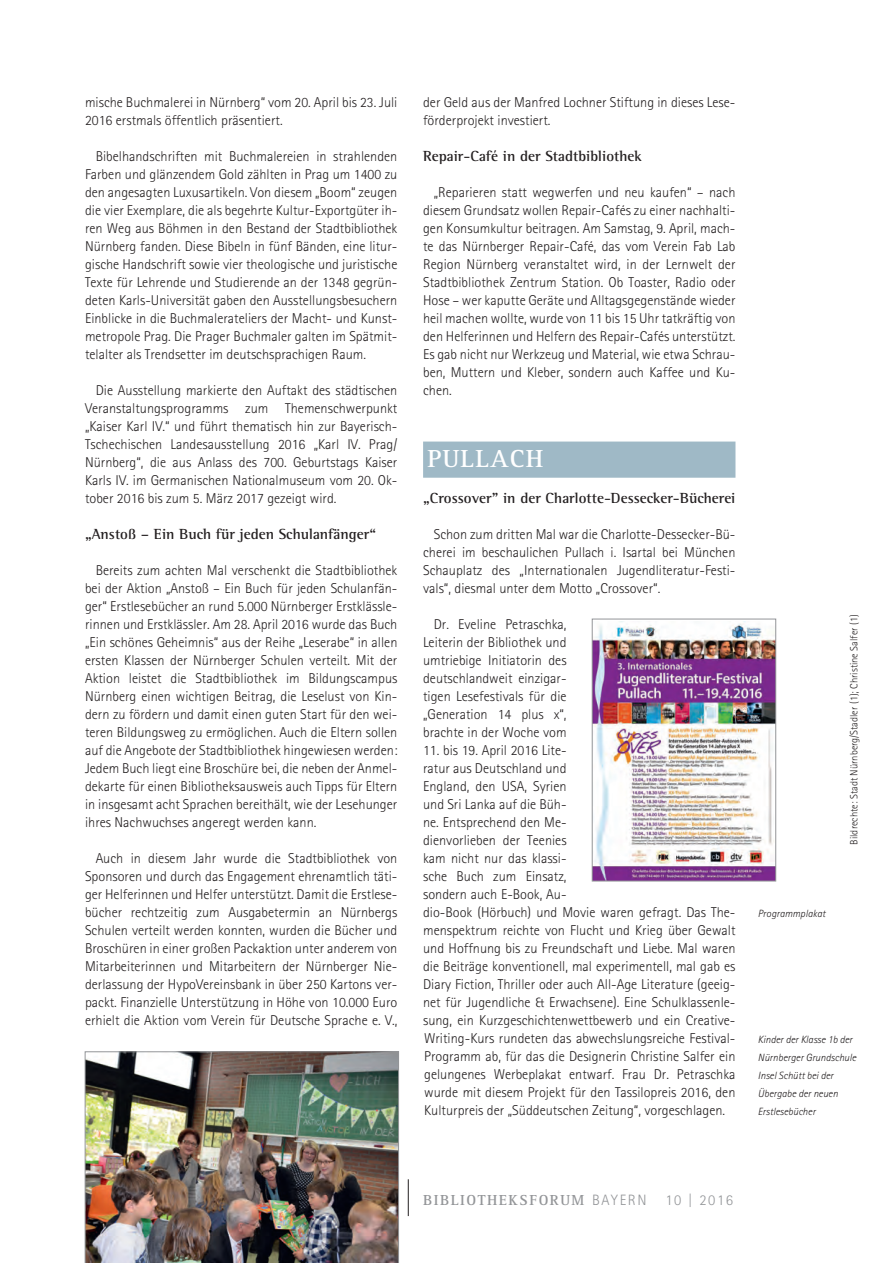
<style>
.page{position:relative;width:893px;height:1263px;background:#fff}
.page>*{position:absolute;margin:0;border:0;box-sizing:border-box;transform-origin:0 0}
.t1{font:700 25.5px "Rotis Serif Std";letter-spacing:.05em;color:#fff}
.t2{font:700 15px "Rotis Semi Serif Std";color:#231f20}
.t3{font:700 15px "Rotis Serif Std";letter-spacing:.1em;color:#939598}
.t4{font:300 15px "Rotis Sans Serif Std";letter-spacing:.1em;color:#939598}
.t5{font:300 14.25px/18px "Rotis Sans Serif Std";color:#231f20;text-align:justify}
.t6{font:italic 300 10.5px/18px "Rotis Sans Serif Std";color:#231f20}
.t7{font:300 10.5px "Rotis Sans Serif Std";color:#231f20}
.s1{font-family:"Rotis Sans Serif Std";font-weight:300}
</style>
<div class="page">
<div style="left:423px;top:442px;width:312px;height:36px;background:#9fb9c6"></div>
<hr style="left:408px;top:1179px;width:1px;height:37px;background:#231f20">
<img style="left:594px;top:621px;width:180px;height:258px">
<div style="left:592px;top:619px;width:184px;height:262px;border:1px solid #939598"></div>
<img style="left:85px;top:1052px;width:314px;height:211px">
<p class="t5" style="left:85px;top:95px;width:314px">mische Buchmalerei in Nürnberg“ vom 20. April bis 23. Juli<br>2016 erstmals öffentlich präsentiert.</p>
<p class="t5" style="left:85px;top:149px;width:314px;text-indent:11px">Bibelhandschriften mit Buchmalereien in strahlenden Farben und glänzendem Gold zählten in Prag um 1400 zu den angesagten Luxusartikeln. Von diesem „Boom“ zeugen die vier Exemplare, die als begehrte Kultur-Exportgüter ih&shy;ren Weg aus Böhmen in den Bestand der Stadtbibliothek Nürnberg fanden. Diese Bibeln in fünf Bänden, eine litur&shy;gische Handschrift sowie vier theologische und juristische Texte für Lehrende und Studierende an der 1348 gegrün&shy;deten Karls-Universität gaben den Ausstellungsbesuchern Einblicke in die Buchmalerateliers der Macht- und Kunst&shy;metropole Prag. Die Prager Buchmaler galten im Spätmit&shy;telalter als Trendsetter im deutschsprachigen Raum.</p>
<p class="t5" style="left:85px;top:383px;width:314px;text-indent:11px">Die Ausstellung markierte den Auftakt des städtischen Veranstaltungsprogramms zum Themenschwerpunkt „Kaiser Karl IV.“ und führt thematisch hin zur Bayerisch-Tschechischen Landesausstellung 2016 „Karl IV. Prag/ Nürnberg“, die aus Anlass des 700. Geburtstags Kaiser Karls IV. im Germanischen Nationalmuseum vom 20. Ok&shy;tober 2016 bis zum 5. März 2017 gezeigt wird.</p>
<p class="t2" style="left:85px;top:529px;width:293px">„Anstoß – Ein Buch für jeden Schulanfänger“</p>
<p class="t5" style="left:85px;top:563px;width:314px;text-indent:11px">Bereits zum achten Mal verschenkt die Stadtbibliothek bei der Aktion „Anstoß – Ein Buch für jeden Schulanfän&shy;ger“ Erstlesebücher an rund 5.000 Nürnberger Erstklässle&shy;rinnen und Erstklässler. Am 28. April 2016 wurde das Buch „Ein schönes Geheimnis“ aus der Reihe „Leserabe“ in allen ersten Klassen der Nürnberger Schulen verteilt. Mit der Aktion leistet die Stadtbibliothek im Bildungscampus Nürnberg einen wichtigen Beitrag, die Leselust von Kin&shy;dern zu fördern und damit einen guten Start für den wei&shy;teren Bildungsweg zu ermöglichen. Auch die Eltern sollen auf die Angebote der Stadtbibliothek hingewiesen werden:<br>Jedem Buch liegt eine Broschüre bei, die neben der Anmel&shy;dekarte für einen Bibliotheksausweis auch Tipps für Eltern in insgesamt acht Sprachen bereithält, wie der Lesehunger ihres Nachwuchses angeregt werden kann.</p>
<p class="t5" style="left:85px;top:851px;width:314px;text-indent:11px">Auch in diesem Jahr wurde die Stadtbibliothek von Sponsoren und durch das Engagement ehrenamtlich täti&shy;ger Helferinnen und Helfer unterstützt. Damit die Erstlese&shy;bücher rechtzeitig zum Ausgabetermin an Nürnbergs Schulen verteilt werden konnten, wurden die Bücher und Broschüren in einer großen Packaktion unter anderem von Mitarbeiterinnen und Mitarbeitern der Nürnberger Nie&shy;derlassung der HypoVereinsbank in über 250 Kartons ver&shy;packt. Finanzielle Unterstützung in Höhe von 10.000 Euro erhielt die Aktion vom Verein für Deutsche Sprache e. V.,</p>
<p class="t5" style="left:423px;top:95px;width:314px">der Geld aus der Manfred Lochner Stiftung in dieses Lese&shy;förderprojekt investiert.</p>
<p class="t2" style="left:423px;top:151px;width:220px">Repair-Café in der Stadtbibliothek</p>
<p class="t5" style="left:423px;top:185px;width:314px;text-indent:11px">„Reparieren statt wegwerfen und neu kaufen“ – nach diesem Grundsatz wollen Repair-Cafés zu einer nachhalti&shy;gen Konsumkultur beitragen. Am Samstag, 9. April, mach&shy;te das Nürnberger Repair-Café, das vom Verein Fab Lab Region Nürnberg veranstaltet wird, in der Lernwelt der Stadtbibliothek Zentrum Station. Ob Toaster, Radio oder Hose – wer kaputte Geräte und Alltagsgegenstände wieder heil machen wollte, wurde von 11 bis 15 Uhr tatkräftig von den Helferinnen und Helfern des Repair-Cafés unterstützt.<br>Es gab nicht nur Werkzeug und Material, wie etwa Schrau&shy;ben, Muttern und Kleber, sondern auch Kaffee und Ku&shy;chen.</p>
<h1 class="t1" style="left:427px;top:450px;width:117px">PULLACH</h1>
<p class="t2" style="left:423px;top:493px;width:314px">„Crossover" in der Charlotte-Dessecker-Bücherei</p>
<p class="t5" style="left:423px;top:527px;width:314px;text-indent:11px">Schon zum dritten Mal war die Charlotte-Dessecker-Bü&shy;cherei im beschaulichen Pullach i. Isartal bei München Schauplatz des „Internationalen Jugendliteratur-Festi&shy;vals“, diesmal unter dem Motto „Crossover“.</p>
<p class="t5" style="left:423px;top:617px;width:145px;text-indent:11px">Dr. Eveline Petraschka, Leiterin der Bibliothek und umtriebige Initiatorin des deutschlandweit einzigar&shy;tigen Lesefestivals für die „Generation 14 plus x“, brachte in der Woche vom</p>
<p class="t5" style="left:423px;top:743px;width:314px;text-align:left">11. bis 19. April 2016 Lite-<br>ratur aus Deutschland und<br>England, den USA, Syrien<br>und Sri Lanka auf die Büh-<br>ne. Entsprechend den Me-<br>dienvorlieben der Teenies<br>kam nicht nur das klassi-<br>sche Buch zum Einsatz,<br>sondern auch E-Book, Au-<br>dio-Book (Hörbuch) und Movie waren gefragt. Das The&shy;menspektrum reichte von Flucht und Krieg über Gewalt und Hoffnung bis zu Freundschaft und Liebe. Mal waren die Beiträge konventionell, mal experimentell, mal gab es Diary Fiction, Thriller oder auch All-Age Literature (geeig&shy;net für Jugendliche &amp; Erwachsene). Eine Schulklassenle&shy;sung, ein Kurzgeschichtenwettbewerb und ein Creative-Writing-Kurs rundeten das abwechslungsreiche Festival-Programm ab, für das die Designerin Christine Salfer ein gelungenes Werbeplakat entwarf. Frau Dr. Petraschka wurde mit diesem Projekt für den Tassilopreis 2016, den Kulturpreis der „Süddeutschen Zeitung“, vorgeschlagen.</p>
<p class="t7" style="left:850px;top:845px;width:232px;rotate:-90deg">Bildrechte: Stadt Nürnberg/Stadler (1); Christine Salfer (1)</p>
<p class="t6" style="left:758px;top:906px;width:69px">Programmplakat</p>
<p class="t6" style="left:758px;top:1032px;width:100px">Kinder der Klasse 1b der<br>Nürnberger Grundschule<br>Insel Schütt bei der<br>Übergabe der neuen<br>Erstlesebücher</p>
<p class="t3" style="left:423px;top:1195px;width:225px">BIBLIOTHEKSFORUM <span class="s1">BAYERN</span></p>
<p class="t4" style="left:665px;top:1195px;width:69px">10 | 2016</p>
</div>
